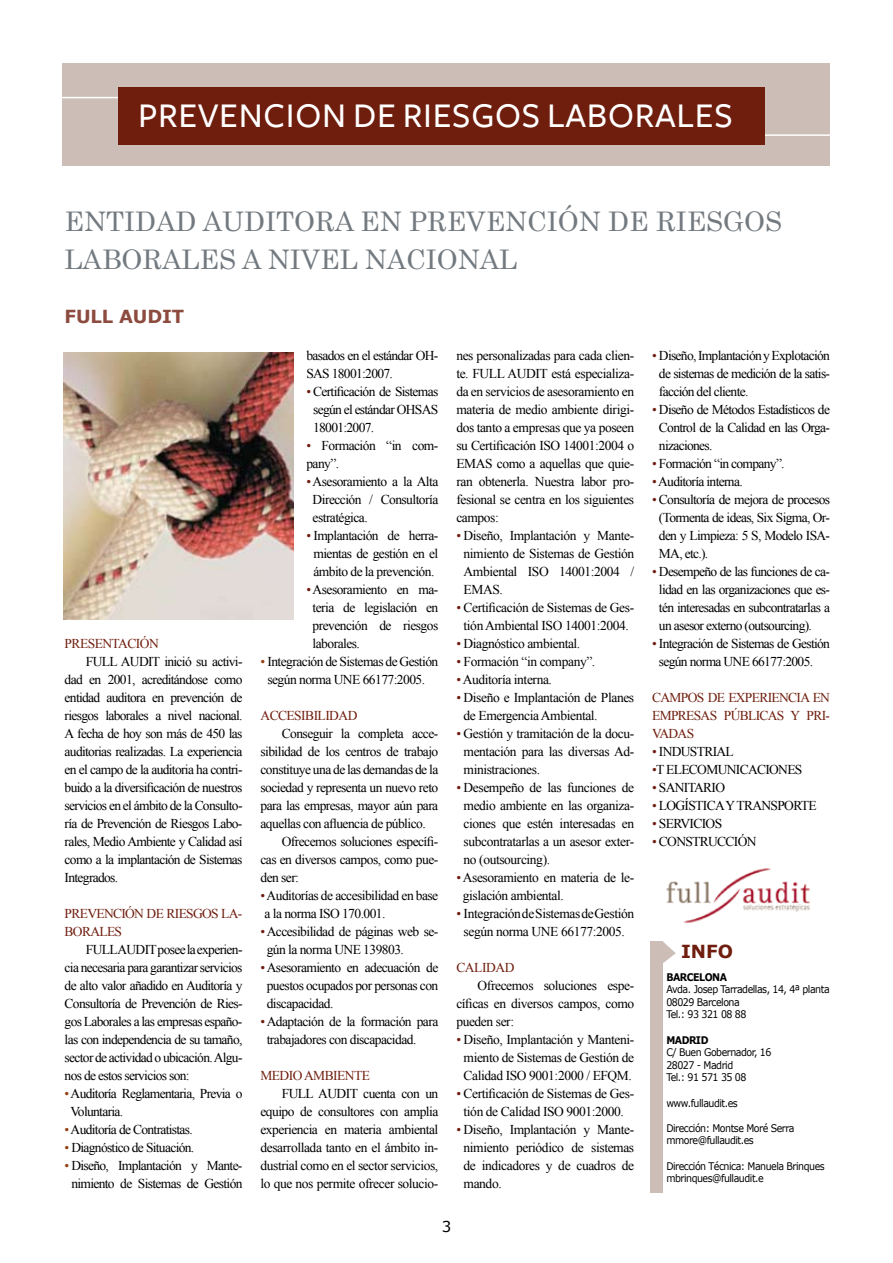
<style>
.page{position:relative;width:893px;height:1263px;background:#fff}
.page>*{position:absolute;margin:0;border:0;box-sizing:border-box;transform-origin:0 0}
.t1{font:500 36px "Freight Sans";letter-spacing:.02em;color:#fff}
.t2{font:27px/37.5px "Century";color:#72797f}
.t3{font:700 18px "Verdana";letter-spacing:-.01em;color:#8c4b3e}
.t4{font:700 18px "Verdana";color:#6f1e0e}
.t5{font:15px "Verdana";color:#000}
.t6{font:13.5px/18px "Times New Roman";letter-spacing:-.04em;color:#000;text-align:justify}
.t7{font:13.5px/18px "Times New Roman";letter-spacing:-.05em;color:#6f1e0e}
.t8{font:13.5px "Times New Roman";letter-spacing:-.03em;color:#6f1e0e}
.t9{font:10.5px/12.6px "Verdana";letter-spacing:-.05em;color:#000;scale:.9 1}
.t10{font:700 10.5px "Verdana";letter-spacing:-.05em;color:#000;scale:.9 1}
.s1{color:#953f10}
.s2{color:#6f1e0e}
</style>
<div class="page">
<div style="left:63px;top:64px;width:767px;height:102px;background:#ccbeb6"></div>
<hr style="left:0;top:97px;width:121px;height:1px;background:#fff">
<hr style="left:762px;top:134px;width:129px;height:2px;background:#fff">
<div style="left:118px;top:87px;width:646px;height:58px;background:#6f1e0e"></div>
<img style="left:64px;top:353px;width:230px;height:267px">
<img style="left:666px;top:868px;width:144px;height:55px">
<div style="left:650px;top:941px;width:12px;height:252px;background:#ccbeb6"></div>
<svg style="left:662px;top:941px;width:14px;height:23px"></svg>
<h1 class="t1" style="left:138px;top:95px;width:596px">PREVENCION DE RIESGOS LABORALES</h1>
<h2 class="t2" style="left:65px;top:200px;width:719px">ENTIDAD AUDITORA EN PREVENCIÓN DE RIESGOS<br>LABORALES A NIVEL NACIONAL</h2>
<h3 class="t3" style="left:65px;top:305px;width:121px">FULL AUDIT</h3>
<p class="t7" style="left:65px;top:634px;width:96px">PRESENTACIÓN</p>
<p class="t6" style="left:65px;top:652px;width:179px;text-indent:21px">FULL AUDIT inició su activi&shy;dad en 2001, acreditándose como entidad auditora en prevención de riesgos laborales a nivel nacional.<br>A fecha de hoy son más de 450 las auditorias realizadas. La experiencia en el campo de la auditoria ha contri&shy;buido a la diversificación de nuestros servicios en el ámbito de la Consulto&shy;ría de Prevención de Riesgos Labo&shy;rales, Medio Ambiente y Calidad así como a la implantación de Sistemas Integrados.</p>
<p class="t7" style="left:65px;top:904px;width:179px">PREVENCIÓN DE RIESGOS LA-<br>BORALES</p>
<p class="t6" style="left:65px;top:940px;width:179px;text-indent:21px">FULL AUDIT posee la experien&shy;cia necesaria para garantizar servicios de alto valor añadido en Auditoría y Consultoría de Prevención de Ries&shy;gos Laborales a las empresas españo&shy;las con independencia de su tamaño, sector de actividad o ubicación. Algu&shy;nos de estos servicios son:</p>
<p class="t6" style="left:71px;top:1084px;width:173px;text-indent:-6px"><span class="s1">•</span> Auditoría Reglamentaria, Previa o<br>Voluntaria.</p>
<p class="t6" style="left:65px;top:1120px;width:130px"><span class="s1">•</span> Auditoría de Contratistas.</p>
<p class="t6" style="left:65px;top:1138px;width:131px"><span class="s1">•</span> Diagnóstico de Situación.</p>
<p class="t6" style="left:65px;top:1156px;width:179px;text-align:center"><span class="s1">•</span> Diseño, Implantación y Mante&shy;nimiento de Sistemas de Gestión</p>
<p class="t6" style="left:306px;top:346px;width:133px">basados en el estándar OH-<br>SAS 18001:2007.</p>
<p class="t6" style="left:313px;top:382px;width:127px;text-indent:-7px"><span class="s2">•</span> Certificación de Sistemas según el estándar OHSAS 18001:2007.</p>
<p class="t6" style="left:306px;top:436px;width:133px"><span class="s2">•</span> Formación “in com&shy;pany”.</p>
<p class="t6" style="left:313px;top:472px;width:127px;text-indent:-6px"><span class="s2">•</span> Asesoramiento a la Alta Dirección / Consultoría estratégica.</p>
<p class="t6" style="left:306px;top:526px;width:133px;text-align:center"><span class="s2">•</span> Implantación de herra&shy;mientas de gestión en el ámbito de la prevención.</p>
<p class="t6" style="left:313px;top:580px;width:127px;text-indent:-6px"><span class="s2">•</span> Asesoramiento en ma&shy;teria de legislación en prevención de riesgos laborales.</p>
<p class="t6" style="left:260px;top:652px;width:179px;text-align:center"><span class="s1">•</span> Integración de Sistemas de Gestión según norma UNE 66177:2005.</p>
<p class="t7" style="left:260px;top:706px;width:99px">ACCESIBILIDAD</p>
<p class="t6" style="left:282px;top:724px;width:158px">Conseguir la completa acce-</p>
<p class="t6" style="left:260px;top:742px;width:179px">sibilidad de los centros de trabajo</p>
<p class="t6" style="left:260px;top:760px;width:179px">constituye una de las demandas de la</p>
<p class="t6" style="left:260px;top:778px;width:179px">sociedad y representa un nuevo reto</p>
<p class="t6" style="left:260px;top:796px;width:179px">para las empresas, mayor aún para</p>
<p class="t6" style="left:260px;top:814px;width:167px">aquellas con afluencia de público.</p>
<p class="t6" style="left:282px;top:832px;width:158px">Ofrecemos soluciones específi-</p>
<p class="t6" style="left:260px;top:850px;width:179px">cas en diversos campos, como pue-</p>
<p class="t6" style="left:260px;top:868px;width:40px">den ser:</p>
<p class="t6" style="left:265px;top:886px;width:175px;text-indent:-4px"><span class="s2">•</span>Auditorías de accesibilidad en base a la norma ISO 170.001.</p>
<p class="t6" style="left:267px;top:922px;width:173px;text-indent:-6px"><span class="s2">•</span> Accesibilidad de páginas web se&shy;gún la norma UNE 139803.</p>
<p class="t6" style="left:267px;top:958px;width:173px;text-indent:-6px"><span class="s2">•</span> Asesoramiento en adecuación de puestos ocupados por personas con discapacidad.</p>
<p class="t6" style="left:267px;top:1012px;width:173px;text-indent:-6px"><span class="s2">•</span> Adaptación de la formación para trabajadores con discapacidad.</p>
<p class="t7" style="left:260px;top:1066px;width:111px">MEDIO AMBIENTE</p>
<p class="t6" style="left:260px;top:1084px;width:179px;text-indent:21px">FULL AUDIT cuenta con un equipo de consultores con amplia experiencia en materia ambiental desarrollada tanto en el ámbito in&shy;dustrial como en el sector servicios, lo que nos permite ofrecer solucio-</p>
<p class="t6" style="left:456px;top:346px;width:179px">nes personalizadas para cada clien&shy;te. FULL AUDIT está especializa&shy;da en servicios de asesoramiento en materia de medio ambiente dirigi&shy;dos tanto a empresas que ya poseen su Certificación ISO 14001:2004 o EMAS como a aquellas que quie&shy;ran obtenerla. Nuestra labor pro&shy;fesional se centra en los siguientes campos:</p>
<p class="t6" style="left:464px;top:526px;width:172px;text-indent:-7px"><span class="s2">•</span> Diseño, Implantación y Mante&shy;nimiento de Sistemas de Gestión Ambiental ISO 14001:2004 / EMAS.</p>
<p class="t6" style="left:456px;top:598px;width:179px;text-align:center"><span class="s2">•</span> Certificación de Sistemas de Ges&shy;tión Ambiental ISO 14001:2004.</p>
<p class="t6" style="left:456px;top:634px;width:126px"><span class="s2">•</span> Diagnóstico ambiental.</p>
<p class="t6" style="left:456px;top:652px;width:140px"><span class="s2">•</span> Formación “in company”.</p>
<p class="t6" style="left:456px;top:670px;width:97px"><span class="s2">•</span> Auditoría interna.</p>
<p class="t6" style="left:464px;top:688px;width:172px;text-indent:-7px"><span class="s2">•</span> Diseño e Implantación de Planes de Emergencia Ambiental.</p>
<p class="t6" style="left:464px;top:724px;width:172px;text-indent:-7px"><span class="s2">•</span> Gestión y tramitación de la docu&shy;mentación para las diversas Ad&shy;ministraciones.</p>
<p class="t6" style="left:464px;top:778px;width:172px;text-indent:-7px"><span class="s2">•</span> Desempeño de las funciones de medio ambiente en las organiza&shy;ciones que estén interesadas en subcontratarlas a un asesor exter&shy;no (outsourcing).</p>
<p class="t6" style="left:463px;top:868px;width:173px;text-indent:-7px"><span class="s2">•</span> Asesoramiento en materia de le&shy;gislación ambiental.</p>
<p class="t6" style="left:456px;top:904px;width:179px;text-align:center"><span class="s2">•</span> Integración de Sistemas de Gestión según norma UNE 66177:2005.</p>
<p class="t8" style="left:456px;top:958px;width:60px">CALIDAD</p>
<p class="t6" style="left:456px;top:976px;width:179px;text-indent:21px">Ofrecemos soluciones espe&shy;cíficas en diversos campos, como pueden ser:</p>
<p class="t6" style="left:456px;top:1030px;width:179px;text-align:center"><span class="s2">•</span> Diseño, Implantación y Manteni&shy;miento de Sistemas de Gestión de<br>Calidad ISO 9001:2000 / EFQM.</p>
<p class="t6" style="left:456px;top:1084px;width:179px;text-align:center"><span class="s2">•</span> Certificación de Sistemas de Ges&shy;tión de Calidad ISO 9001:2000.</p>
<p class="t6" style="left:464px;top:1120px;width:172px;text-indent:-7px"><span class="s2">•</span> Diseño, Implantación y Mante&shy;nimiento periódico de sistemas de indicadores y de cuadros de mando.</p>
<p class="t5" style="left:442px;top:1217px;width:11px">3</p>
<p class="t6" style="left:659px;top:346px;width:173px;text-indent:-7px"><span class="s2">•</span> Diseño, Implantación y Explotación de sistemas de medición de la satis&shy;facción del cliente.</p>
<p class="t6" style="left:659px;top:400px;width:173px;text-indent:-7px"><span class="s2">•</span> Diseño de Métodos Estadísticos de Control de la Calidad en las Orga&shy;nizaciones.</p>
<p class="t6" style="left:652px;top:454px;width:134px"><span class="s2">•</span> Formación “in company”.</p>
<p class="t6" style="left:652px;top:472px;width:92px"><span class="s2">•</span>Auditoría interna.</p>
<p class="t6" style="left:659px;top:490px;width:173px;text-indent:-7px"><span class="s2">•</span> Consultoría de mejora de procesos (Tormenta de ideas, Six Sigma, Or&shy;den y Limpieza: 5 S, Modelo ISA-MA, etc.).</p>
<p class="t6" style="left:659px;top:562px;width:173px;text-indent:-7px"><span class="s2">•</span> Desempeño de las funciones de ca&shy;lidad en las organizaciones que es&shy;tén interesadas en subcontratarlas a un asesor externo (outsourcing).</p>
<p class="t6" style="left:659px;top:634px;width:173px;text-indent:-7px"><span class="s2">•</span> Integración de Sistemas de Gestión según norma UNE 66177:2005.</p>
<p class="t7" style="left:652px;top:688px;width:179px;text-align:justify">CAMPOS DE EXPERIENCIA EN EMPRESAS PÚBLICAS Y PRI-VADAS</p>
<p class="t6" style="left:652px;top:742px;width:83px"><span class="s2">•</span> INDUSTRIAL</p>
<p class="t6" style="left:652px;top:760px;width:152px"><span class="s2">•</span>T ELECOMUNICACIONES</p>
<p class="t6" style="left:652px;top:778px;width:75px"><span class="s2">•</span> SANITARIO</p>
<p class="t6" style="left:652px;top:796px;width:166px"><span class="s2">•</span> LOGÍSTICA Y TRANSPORTE</p>
<p class="t6" style="left:652px;top:814px;width:72px"><span class="s2">•</span> SERVICIOS</p>
<p class="t6" style="left:652px;top:832px;width:106px"><span class="s2">•</span> CONSTRUCCIÓN</p>
<h3 class="t4" style="left:681px;top:940px;width:54px">INFO</h3>
<p class="t10" style="left:666px;top:970px;width:69px">BARCELONA</p>
<p class="t9" style="left:666px;top:983px;width:183px">Avda. Josep Tarradellas, 14, 4ª planta<br>08029 Barcelona<br>Tel.: 93 321 08 88</p>
<p class="t10" style="left:666px;top:1033px;width:48px">MADRID</p>
<p class="t9" style="left:666px;top:1046px;width:118px">C/ Buen Gobernador, 16<br>28027 - Madrid<br>Tel.: 91 571 35 08</p>
<p class="t9" style="left:666px;top:1096px;width:81px">www.fullaudit.es</p>
<p class="t9" style="left:666px;top:1121px;width:144px">Dirección: Montse Moré Serra mmore@fullaudit.es</p>
<p class="t9" style="left:666px;top:1159px;width:178px">Dirección Técnica: Manuela Brinques mbrinques@fullaudit.e</p>
</div>
